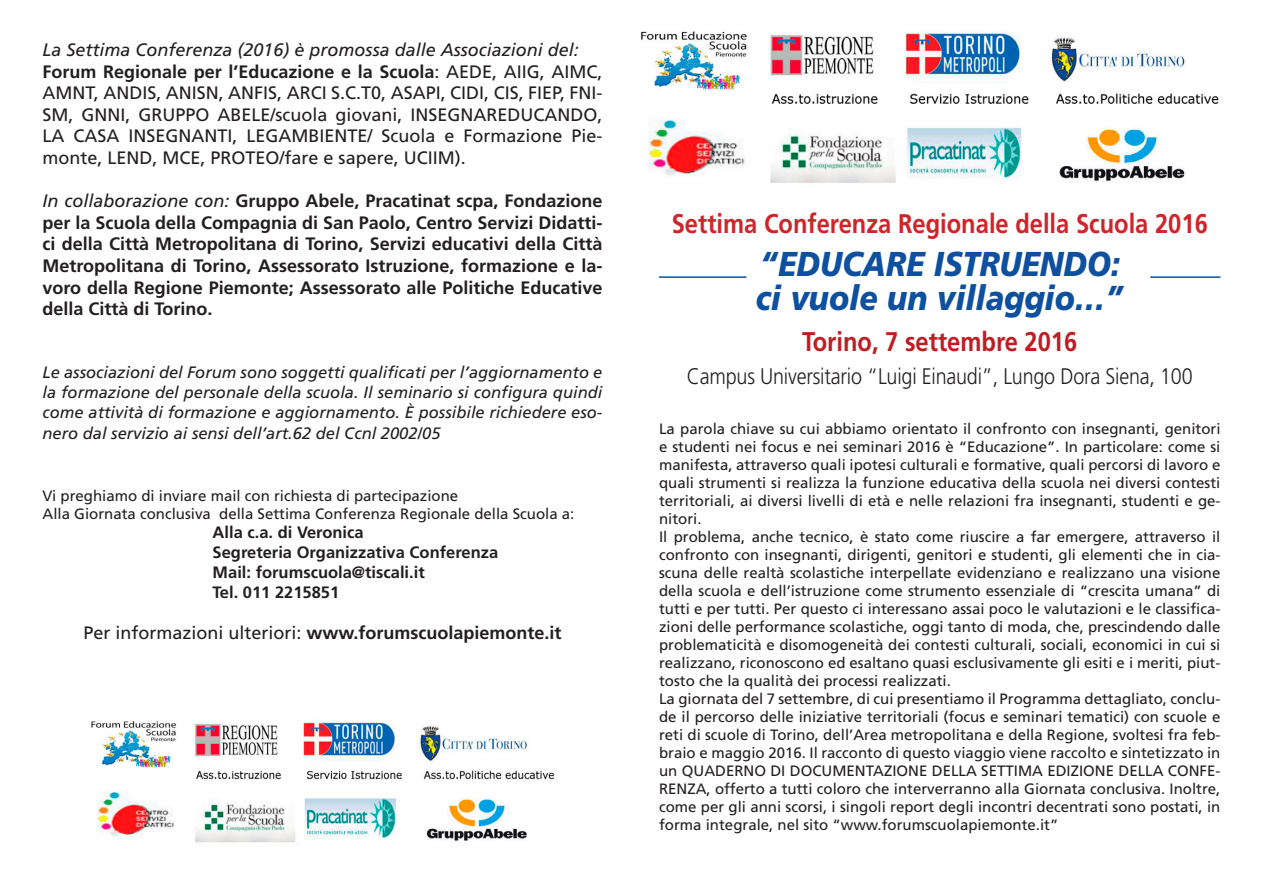
<style>
.page{position:relative;width:1263px;height:893px;background:#fff}
.page>*{position:absolute;margin:0;border:0;box-sizing:border-box;transform-origin:0 0}
.t1{font:italic 900 34.5px "Frutiger";color:#0d509f;scale:.88 1}
.t2{font:700 27px "Frutiger";color:#d1232a;scale:.88 1}
.t3{font:700 27px "Frutiger";color:#be1e23;scale:.88 1}
.t4{font:300 22.5px "Frutiger";letter-spacing:-.01em;color:#231f20;scale:.88 1}
.t5{font:700 18px/21.6px "Frutiger";color:#231f20;text-align:justify}
.t6{font:18px/21.6px "Frutiger";color:#231f20;text-align:justify}
.t7{font:italic 18px "Frutiger";color:#231f20}
.t8{font:italic 16.5px/19.8px "Frutiger";color:#231f20;text-align:justify}
.t9{font:700 16.5px "Frutiger";color:#231f20}
.t10{font:15px/18px "Frutiger";color:#231f20;text-align:justify}
.s1{font-weight:700}
.s2{font-weight:400;font-style:italic}
.s3{font-weight:400}
</style>
<div class="page">
<img style="left:640px;top:31px;width:579px;height:152px">
<img style="left:91px;top:721px;width:464px;height:122px">
<hr style="left:659px;top:276px;width:87px;height:2px;background:#0153a0">
<hr style="left:1150px;top:276px;width:70px;height:2px;background:#0153a0">
<p class="t7" style="left:43px;top:39px;width:538px">La Settima Conferenza (2016) è promossa dalle Associazioni del:</p>
<p class="t6" style="left:43px;top:61px;width:561px"><span class="s1">Forum Regionale per l’Educazione e la Scuola</span>: AEDE, AIIG, AIMC, AMNT, ANDIS, ANISN, ANFIS, ARCI S.C.T0, ASAPI, CIDI, CIS, FIEP, FNI-SM, GNNI, GRUPPO ABELE/scuola giovani, INSEGNAREDUCANDO, LA CASA INSEGNANTI, LEGAMBIENTE/ Scuola e Formazione Pie&shy;monte, LEND, MCE, PROTEO/fare e sapere, UCIIM).</p>
<p class="t5" style="left:43px;top:190px;width:561px"><span class="s2">In collaborazione con:</span> Gruppo Abele, Pracatinat scpa, Fondazione per la Scuola della Compagnia di San Paolo, Centro Servizi Didatti&shy;ci della Città Metropolitana di Torino, Servizi educativi della Città Metropolitana di Torino, Assessorato Istruzione, formazione e la&shy;voro della Regione Piemonte; Assessorato alle Politiche Educative della Città di Torino.</p>
<p class="t8" style="left:43px;top:363px;width:561px">Le associazioni del Forum sono soggetti qualificati per l’aggiornamento e la formazione del personale della scuola. Il seminario si configura quindi come attività di formazione e aggiornamento. È possibile richiedere eso-</p>
<p class="t8" style="left:43px;top:424px;width:400px">nero dal servizio ai sensi dell’art.62 del Ccnl 2002/05</p>
<p class="t10" style="left:43px;top:486px;width:417px">Vi preghiamo di inviare mail con richiesta di partecipazione</p>
<p class="t10" style="left:43px;top:504px;width:533px">Alla Giornata conclusiva della Settima Conferenza Regionale della Scuola a:</p>
<p class="t9" style="left:213px;top:523px;width:153px">Alla c.a. di Veronica</p>
<p class="t9" style="left:213px;top:543px;width:287px">Segreteria Organizzativa Conferenza</p>
<p class="t9" style="left:213px;top:563px;width:214px">Mail: forumscuola@tiscali.it</p>
<p class="t9" style="left:213px;top:582px;width:128px">Tel. 011 2215851</p>
<p class="t5" style="left:83px;top:622px;width:480px"><span class="s3">Per informazioni ulteriori:</span> www.forumscuolapiemonte.it</p>
<p class="t2" style="left:672px;top:208px;width:611px">Settima Conferenza Regionale della Scuola 2016</p>
<p class="t1" style="left:760px;top:243px;width:411px">“EDUCARE ISTRUENDO:</p>
<p class="t1" style="left:756px;top:278px;width:420px">ci vuole un villaggio…”</p>
<p class="t3" style="left:802px;top:326px;width:314px">Torino, 7 settembre 2016</p>
<p class="t4" style="left:687px;top:363px;width:576px">Campus Universitario “Luigi Einaudi”, Lungo Dora Siena, 100</p>
<p class="t10" style="left:659px;top:420px;width:563px">La parola chiave su cui abbiamo orientato il confronto con insegnanti, genitori e studenti nei focus e nei seminari 2016 è “Educazione”. In particolare: come si manifesta, attraverso quali ipotesi culturali e formative, quali percorsi di lavoro e quali strumenti si realizza la funzione educativa della scuola nei diversi contesti territoriali, ai diversi livelli di età e nelle relazioni fra insegnanti, studenti e ge&shy;nitori.</p>
<p class="t10" style="left:659px;top:528px;width:563px">Il problema, anche tecnico, è stato come riuscire a far emergere, attraverso il confronto con insegnanti, dirigenti, genitori e studenti, gli elementi che in cia&shy;scuna delle realtà scolastiche interpellate evidenziano e realizzano una visione della scuola e dell’istruzione come strumento essenziale di “crescita umana” di tutti e per tutti. Per questo ci interessano assai poco le valutazioni e le classifica&shy;zioni delle performance scolastiche, oggi tanto di moda, che, prescindendo dalle problematicità e disomogeneità dei contesti culturali, sociali, economici in cui si realizzano, riconoscono ed esaltano quasi esclusivamente gli esiti e i meriti, piut&shy;tosto che la qualità dei processi realizzati.</p>
<p class="t10" style="left:659px;top:690px;width:563px">La giornata del 7 settembre, di cui presentiamo il Programma dettagliato, conclu&shy;de il percorso delle iniziative territoriali (focus e seminari tematici) con scuole e reti di scuole di Torino, dell’Area metropolitana e della Regione, svoltesi fra feb&shy;braio e maggio 2016. Il racconto di questo viaggio viene raccolto e sintetizzato in un QUADERNO DI DOCUMENTAZIONE DELLA SETTIMA EDIZIONE DELLA CONFE-RENZA, offerto a tutti coloro che interverranno alla Giornata conclusiva. Inoltre, come per gli anni scorsi, i singoli report degli incontri decentrati sono postati, in forma integrale, nel sito “www.forumscuolapiemonte.it”</p>
</div>
